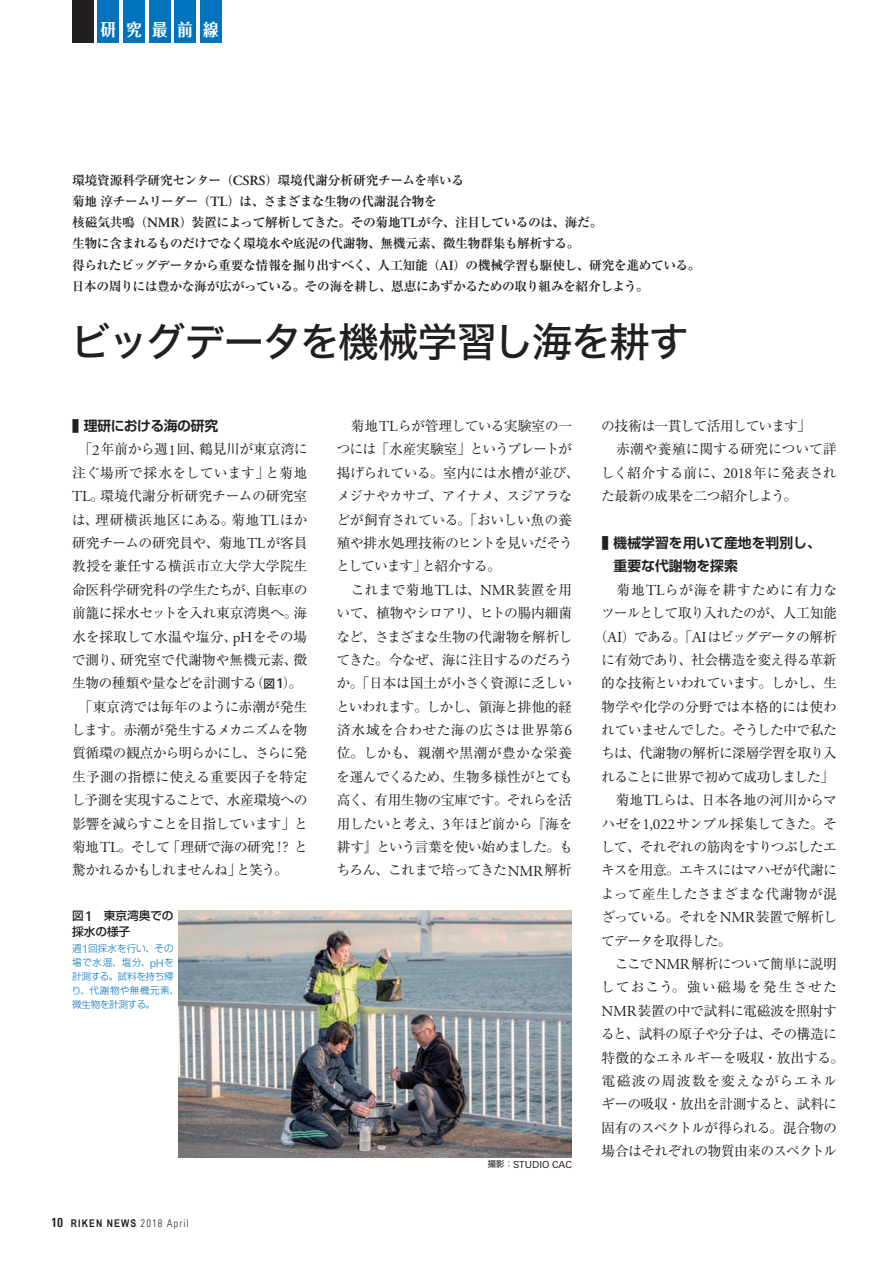
<style>
.page{position:relative;width:893px;height:1263px;background:#fff}
.page>*{position:absolute;margin:0;border:0;box-sizing:border-box;transform-origin:0 0}
.t1{font:40.35px "Hira Kaku Std W5";letter-spacing:-.04em;color:#231f20}
.t2{font:700 16.95px "Folk Pro";color:#fff;scale:.9 1}
.t3{font:13.8px/23.4px "Ryumin Pr 6";letter-spacing:-.035em;color:#231f20}
.t4{font:13.8px "Ryumin Pr 6";letter-spacing:-.055em;color:#231f20}
.t5{font:700 13.8px/23.4px "Shin Go Pr 6 De";color:#231f20}
.t6{font:13.8px "Ryumin Pr 6";letter-spacing:-.08em;color:#231f20}
.t7{font:13.8px "Ryumin Pr 6";letter-spacing:-.06em;color:#231f20}
.t8{font:13.8px "Ryumin Pr 6";letter-spacing:.04em;color:#231f20}
.t9{font:13.8px "Ryumin Pr 6";letter-spacing:.005em;color:#231f20}
.t10{font:13.8px "Ryumin Pr 6";letter-spacing:.015em;color:#231f20}
.t11{font:13.8px "Ryumin Pr 6";letter-spacing:.085em;color:#231f20}
.t12{font:13.8px "Ryumin Pr 6";letter-spacing:.065em;color:#231f20}
.t13{font:700 13.8px "Shin Go Pr 6 De";letter-spacing:-.03em;color:#231f20}
.t14{font:13.8px "Ryumin Pr 6";letter-spacing:-.065em;color:#231f20}
.t15{font:700 12.75px/21.3px "Ryumin Pr 6";letter-spacing:-.03em;color:#231f20}
.t16{font:500 11.7px/15.9px "Shin Go Pr 6";letter-spacing:-.005em;color:#231f20}
.t17{font:700 10.65px "Arial Narrow";letter-spacing:.1em;color:#231f20}
.t18{font:9.75px "Linotype Univers Basic";color:#231f20}
.t19{font:300 9.6px/13.8px "Shin Go Pr 6";color:#0073bc}
.s1{font-family:"Adobe Garamond Pro";font-weight:600;font-size:14.1px}
.s2{font-size:15.9px}
.s3{font-family:"Adobe Garamond Pro";font-size:15.15px}
.s4{font-family:"Shin Go Pr 6";font-weight:500;font-size:11.7px}
.s5{font-family:"Linotype Univers Basic";font-weight:500;font-size:13.35px}
.s6{font-family:"Linotype Univers Basic";font-size:13.35px}
.s7{font-family:"Linotype Univers Basic";font-size:10.95px}
.s8{font-family:"Linotype Univers";font-stretch:condensed;font-size:12.75px}
.s9{font-family:"Linotype Univers";font-weight:300;font-stretch:condensed}
.s10{font-family:"Shin Go Pr 6";font-size:8.55px}
</style>
<div class="page">
<img style="left:179px;top:910px;width:393px;height:248px">
<div style="left:98px;top:0;width:21px;height:43px;background:#0073bc"></div>
<div style="left:123px;top:0;width:22px;height:43px;background:#0073bc"></div>
<div style="left:149px;top:0;width:21px;height:43px;background:#0073bc"></div>
<div style="left:174px;top:0;width:22px;height:43px;background:#0073bc"></div>
<div style="left:200px;top:0;width:21px;height:43px;background:#0073bc"></div>
<div style="left:72px;top:0;width:22px;height:43px;background:#231f20"></div>
<p class="t2" style="left:101px;top:15px;width:132px">研 究 最 前 線</p>
<p class="t15" style="left:72px;top:169px;width:630px">環境資源科学研究センター（<span class="s1">CSRS</span>）環境代謝分析研究チームを率いる<br>菊地淳チームリーダー（<span class="s1">TL</span>）は、さまざまな生物の代謝混合物を<br>核磁気共鳴（<span class="s1">NMR</span>）装置によって解析してきた。その菊地<span class="s1">TL</span>が今、注目しているのは、海だ。<br>生物に含まれるものだけでなく環境水や底泥の代謝物、無機元素、微生物群集も解析する。<br>得られたビッグデータから重要な情報を掘り出すべく、人工知能（<span class="s1">AI</span>）の機械学習も駆使し、研究を進めている。日本の周りには豊かな海が広がっている。その海を耕し、恩恵にあずかるための取り組みを紹介しよう。</p>
<h1 class="t1" style="left:70px;top:311px;width:620px">ビッグデータを機械学習し海を耕す</h1>
<p class="t13" style="left:72px;top:414px;width:148px"><span class="s2">■</span> 理研における海の研究</p>
<p class="t3" style="left:71px;top:437px;width:238px">　「<span class="s3">2</span>年前から週<span class="s3">1</span>回、鶴見川が東京湾に注ぐ場所で採水をしています」と菊地<br><span class="s3">TL</span>。環境代謝分析研究チームの研究室は、理研横浜地区にある。菊地<span class="s3">TL</span>ほか研究チームの研究員や、菊地<span class="s3">TL</span>が客員教授を兼任する横浜市立大学大学院生命医科学研究科の学生たちが、自転車の前籠に採水セットを入れ東京湾奥へ。海水を採取して水温や塩分、<span class="s3">pH</span>をその場で測り、研究室で代謝物や無機元素、微生物の種類や量などを計測する（<span class="s4">図</span><span class="s5">1</span>）。　「東京湾では毎年のように赤潮が発生します。赤潮が発生するメカニズムを物質循環の観点から明らかにし、さらに発生予測の指標に使える重要因子を特定し予測を実現することで、水産環境への影響を減らすことを目指しています」と菊地<span class="s3">TL</span>。そして「理研で海の研究！？と驚かれるかもしれませんね」と笑う。</p>
<p class="t16" style="left:72px;top:907px;width:103px">図<span class="s6">1</span>　東京湾奥での採水の様子</p>
<p class="t19" style="left:72px;top:941px;width:109px">週<span class="s7">1</span>回採水を行い、その場で水温、塩分、<span class="s7">pH</span>を計測する。試料を持ち帰り、代謝物や無機元素、微生物を計測する。</p>
<p class="t3" style="left:336px;top:413px;width:245px">　菊地<span class="s3">TL</span>らが管理している実験室の一つには「水産実験室」というプレートが掲げられている。室内には水槽が並び、メジナやカサゴ、アイナメ、スジアラなどが飼育されている。「おいしい魚の養殖や排水処理技術のヒントを見いだそうとしています」と紹介する。<br>　これまで菊地<span class="s3">TL</span>は、<span class="s3">NMR</span>装置を用いて、植物やシロアリ、ヒトの腸内細菌など、さまざまな生物の代謝物を解析してきた。今なぜ、海に注目するのだろうか。「日本は国土が小さく資源に乏しいといわれます。しかし、領海と排他的経済水域を合わせた海の広さは世界第<span class="s3">6</span>位。しかも、親潮や黒潮が豊かな栄養を運んでくるため、生物多様性がとても高く、有用生物の宝庫です。それらを活用したいと考え、<span class="s3">3</span>年ほど前から『海を耕す』という言葉を使い始めました。もちろん、これまで培ってきた<span class="s3">NMR</span>解析</p>
<p class="t17" style="left:51px;top:1215px;width:139px"><span class="s8">10</span> RIKEN NEWS <span class="s9">2018 April</span></p>
<p class="t18" style="left:488px;top:1159px;width:86px"><span class="s10">撮影：</span>STUDIO CAC</p>
<p class="t3" style="left:601px;top:413px;width:237px">の技術は一貫して活用しています」<br>　赤潮や養殖に関する研究について詳しく紹介する前に、<span class="s3">2018</span>年に発表された最新の成果を二つ紹介しよう。</p>
<p class="t5" style="left:614px;top:530px;width:209px;text-indent:-12px"><span class="s2">■</span> 機械学習を用いて産地を判別し、重要な代謝物を探索</p>
<p class="t8" style="left:602px;top:579px;width:237px">　菊地<span class="s3">TL</span>らが海を耕すために有力な</p>
<p class="t4" style="left:601px;top:602px;width:237px">ツールとして取り入れたのが、人工知能</p>
<p class="t6" style="left:594px;top:625px;width:244px">（<span class="s3">AI</span>）である。「<span class="s3">AI</span>はビッグデータの解析</p>
<p class="t3" style="left:601px;top:647px;width:237px">に有効であり、社会構造を変え得る革新</p>
<p class="t4" style="left:601px;top:672px;width:237px">的な技術といわれています。しかし、生</p>
<p class="t9" style="left:602px;top:696px;width:237px">物学や化学の分野では本格的には使わ</p>
<p class="t3" style="left:601px;top:717px;width:237px">れていませんでした。そうした中で私た</p>
<p class="t3" style="left:601px;top:741px;width:237px">ちは、代謝物の解析に深層学習を取り入</p>
<p class="t7" style="left:601px;top:766px;width:234px">れることに世界で初めて成功しました」</p>
<p class="t3" style="left:602px;top:788px;width:237px">　菊地<span class="s3">TL</span>らは、日本各地の河川からマ</p>
<p class="t3" style="left:601px;top:811px;width:237px">ハゼを<span class="s3">1,022</span>サンプル採集してきた。そ</p>
<p class="t3" style="left:601px;top:834px;width:238px">して、それぞれの筋肉をすりつぶしたエ</p>
<p class="t4" style="left:601px;top:859px;width:237px">キスを用意。エキスにはマハゼが代謝に</p>
<p class="t10" style="left:601px;top:883px;width:237px">よって産生したさまざまな代謝物が混</p>
<p class="t3" style="left:601px;top:904px;width:238px">ざっている。それを<span class="s3">NMR</span>装置で解析し</p>
<p class="t14" style="left:601px;top:929px;width:132px">てデータを取得した。</p>
<p class="t4" style="left:602px;top:953px;width:237px">　ここで<span class="s3">NMR</span>解析について簡単に説明</p>
<p class="t11" style="left:601px;top:976px;width:238px">しておこう。強い磁場を発生させた</p>
<p class="t3" style="left:602px;top:998px;width:237px"><span class="s3">NMR</span>装置の中で試料に電磁波を照射す</p>
<p class="t3" style="left:601px;top:1021px;width:237px">ると、試料の原子や分子は、その構造に</p>
<p class="t3" style="left:602px;top:1045px;width:244px">特徴的なエネルギーを吸収・放出する。</p>
<p class="t12" style="left:601px;top:1070px;width:237px">電磁波の周波数を変えながらエネル</p>
<p class="t3" style="left:601px;top:1092px;width:237px">ギーの吸収・放出を計測すると、試料に</p>
<p class="t3" style="left:601px;top:1115px;width:237px">固有のスペクトルが得られる。混合物の</p>
<p class="t3" style="left:602px;top:1138px;width:237px">場合はそれぞれの物質由来のスペクトル</p>
</div>
